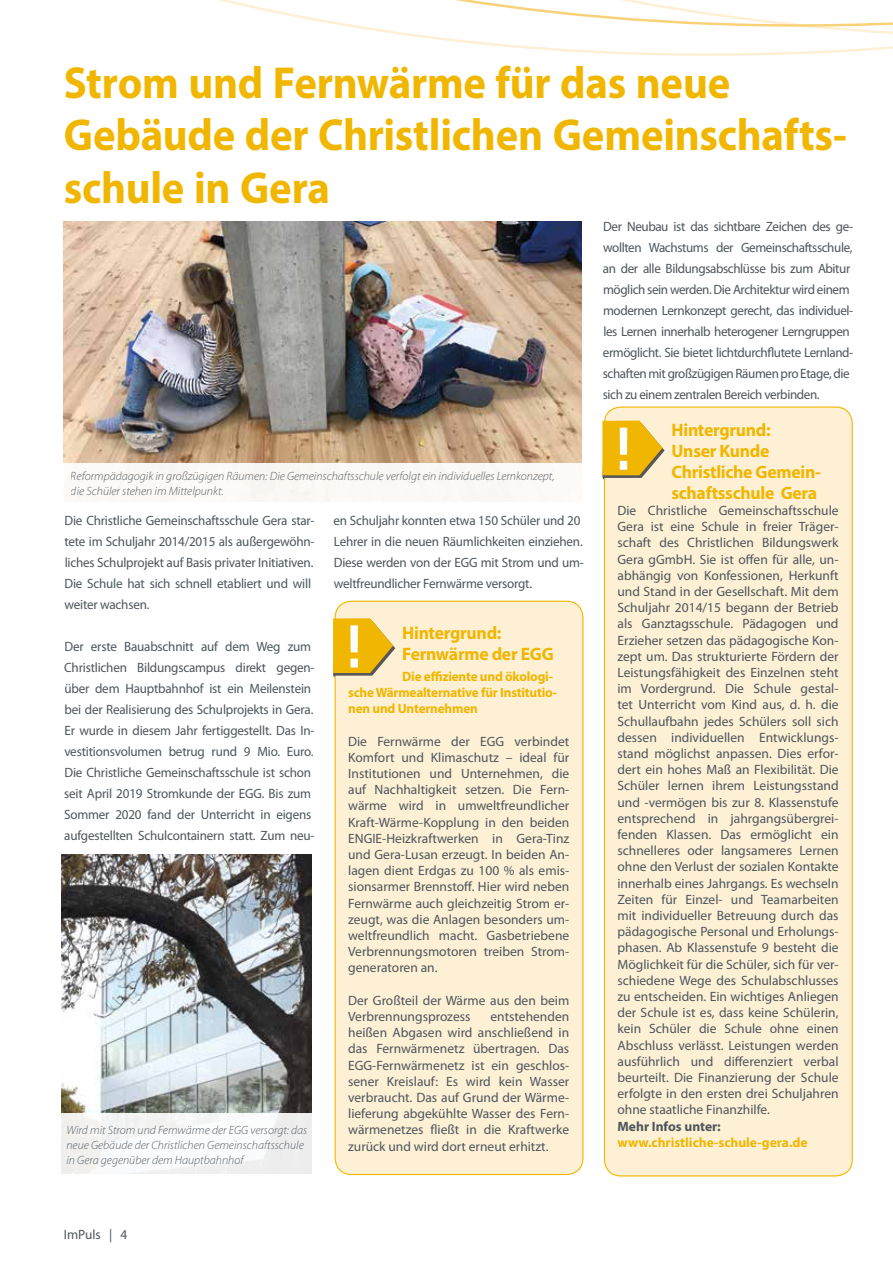
<style>
.page{position:relative;width:893px;height:1263px;background:#fff}
.page>*{position:absolute;margin:0;border:0;box-sizing:border-box;transform-origin:0 0}
.t1{font:60.3px "Titillium Text 25 L 800 wt";color:#fff}
.t2{font:700 45px/52.5px "Myriad Pro";letter-spacing:-.005em;color:#f0b600;scale:.95 1}
.t3{font:700 18px/21px "Myriad Pro";letter-spacing:-.015em;color:#f0b600}
.t4{font:13.5px/16.2px "Myriad Pro";letter-spacing:-.015em;color:#4c565c}
.t5{font:700 13.5px/16.2px "Myriad Pro";letter-spacing:-.015em;color:#f0b600}
.t6{font:700 13.5px "Myriad Pro";color:#4c565c}
.t7{font:italic 300 12px/15px "Myriad Pro";color:#4c565c}
</style>
<div class="page">
<svg style="left:63px;top:0;width:830px;height:237px"></svg>
<img style="left:62px;top:855px;width:250px;height:258px">
<div style="left:62px;top:1113px;width:520px;height:62px;background:#f8f8f8"></div>
<div style="left:604px;top:407px;width:248px;height:769px;background:#fdf0d5;border-radius:16px"></div>
<svg style="left:602px;top:421px;width:63px;height:58px"></svg>
<div style="left:335px;top:601px;width:248px;height:573px;background:#fdf0d5;border-radius:16px"></div>
<div style="left:335px;top:601px;width:248px;height:574px;border:1px solid #f0b600;border-radius:16px"></div>
<svg style="left:333px;top:618px;width:62px;height:59px"></svg>
<img style="left:64px;top:222px;width:517px;height:241px">
<div style="left:62px;top:463px;width:520px;height:39px;background:#fbf8f5"></div>
<h2 class="t2" style="left:64px;top:55px;width:826px">Strom und Fernwärme für das neue<br>Gebäude der Christlichen Gemeinschafts&shy;schule in Gera</h2>
<p class="t7" style="left:71px;top:468px;width:485px">Reformpädagogik in großzügigen Räumen: Die Gemeinschaftsschule verfolgt ein individuelles Lernkonzept, die Schüler stehen im Mittelpunkt.</p>
<p class="t4" style="left:334px;top:510px;width:252px;line-height:21px">en Schuljahr konnten etwa 150 Schüler und 20<br>Lehrer in die neuen Räumlichkeiten einziehen.<br>Diese werden von der EGG mit Strom und um&shy;weltfreundlicher Fernwärme versorgt.</p>
<p class="t4" style="left:64px;top:510px;width:252px;line-height:21px">Die Christliche Gemeinschaftsschule Gera star&shy;tete im Schuljahr 2014/2015 als außergewöhn&shy;liches Schulprojekt auf Basis privater Initiativen.<br>Die Schule hat sich schnell etabliert und will weiter wachsen.</p>
<p class="t4" style="left:64px;top:636px;width:252px;line-height:21px">Der erste Bauabschnitt auf dem Weg zum Christlichen Bildungscampus direkt gegen&shy;über dem Hauptbahnhof ist ein Meilenstein bei der Realisierung des Schulprojekts in Gera.<br>Er wurde in diesem Jahr fertiggestellt. Das In&shy;vestitionsvolumen betrug rund 9 Mio. Euro.<br>Die Christliche Gemeinschaftsschule ist schon seit April 2019 Stromkunde der EGG. Bis zum Sommer 2020 fand der Unterricht in eigens aufgestellten Schulcontainern statt. Zum neu-</p>
<h1 class="t1" style="left:338px;top:600px;width:33px">!</h1>
<h3 class="t3" style="left:402px;top:621px;width:153px">Hintergrund:<br>Fernwärme der EGG</h3>
<p class="t5" style="left:348px;top:668px;width:210px;text-indent:54px">Die effiziente und ökologi&shy;sche Wärmealternative für Institutio&shy;nen und Unternehmen</p>
<p class="t4" style="left:348px;top:733px;width:223px;text-align:justify">Die Fernwärme der EGG verbindet Komfort und Klimaschutz – ideal für Institutionen und Unternehmen, die auf Nachhaltigkeit setzen. Die Fern&shy;wärme wird in umweltfreundlicher Kraft-Wärme-Kopplung in den beiden ENGIE-Heizkraftwerken in Gera-Tinz und Gera-Lusan erzeugt. In beiden An&shy;lagen dient Erdgas zu 100 % als emis&shy;sionsarmer Brennstoff. Hier wird neben Fernwärme auch gleichzeitig Strom er&shy;zeugt, was die Anlagen besonders um&shy;weltfreundlich macht. Gasbetriebene Verbrennungsmotoren treiben Strom&shy;generatoren an.</p>
<p class="t4" style="left:348px;top:992px;width:223px">Der Großteil der Wärme aus den beim<br>Verbrennungsprozess</p>
<p class="t4" style="left:348px;top:1008px;width:223px;text-align:justify;text-indent:142px">entstehenden heißen Abgasen wird anschließend in das Fernwärmenetz übertragen. Das EGG-Fernwärmenetz ist ein geschlos&shy;sener Kreislauf: Es wird kein Wasser verbraucht. Das auf Grund der Wärme&shy;lieferung abgekühlte Wasser des Fern&shy;wärmenetzes fließt in die Kraftwerke zurück und wird dort erneut erhitzt.</p>
<p class="t7" style="left:66px;top:1122px;width:242px">Wird mit Strom und Fernwärme der EGG versorgt: das neue Gebäude der Christlichen Gemeinschaftsschule in Gera gegenüber dem Hauptbahnhof</p>
<p class="t4" style="left:603px;top:216px;width:252px;line-height:21px">Der Neubau ist das sichtbare Zeichen des ge&shy;wollten Wachstums der Gemeinschaftsschule, an der alle Bildungsabschlüsse bis zum Abitur möglich sein werden. Die Architektur wird einem modernen Lernkonzept gerecht, das individuel&shy;les Lernen innerhalb heterogener Lerngruppen ermöglicht. Sie bietet lichtdurchflutete Lernland&shy;schaften mit großzügigen Räumen pro Etage, die sich zu einem zentralen Bereich verbinden.</p>
<h3 class="t3" style="left:671px;top:418px;width:151px">Hintergrund:<br>Unser Kunde<br>Christliche Gemein&shy;schaftsschule Gera</h3>
<p class="t4" style="left:617px;top:502px;width:223px;text-align:justify">Die Christliche Gemeinschaftsschule Gera ist eine Schule in freier Träger&shy;schaft des Christlichen Bildungswerk Gera gGmbH. Sie ist offen für alle, un&shy;abhängig von Konfessionen, Herkunft und Stand in der Gesellschaft. Mit dem Schuljahr 2014/15 begann der Betrieb als Ganztagsschule. Pädagogen und Erzieher setzen das pädagogische Kon&shy;zept um. Das strukturierte Fördern der Leistungsfähigkeit des Einzelnen steht im Vordergrund. Die Schule gestal&shy;tet Unterricht vom Kind aus, d. h. die Schullaufbahn jedes Schülers soll sich dessen individuellen Entwicklungs&shy;stand möglichst anpassen. Dies erfor&shy;dert ein hohes Maß an Flexibilität. Die Schüler lernen ihrem Leistungsstand und -vermögen bis zur 8. Klassenstufe entsprechend in jahrgangsübergrei&shy;fenden Klassen. Das ermöglicht ein schnelleres oder langsameres Lernen ohne den Verlust der sozialen Kontakte innerhalb eines Jahrgangs. Es wechseln Zeiten für Einzel- und Teamarbeiten mit individueller Betreuung durch das pädagogische Personal und Erholungs&shy;phasen. Ab Klassenstufe 9 besteht die Möglichkeit für die Schüler, sich für ver&shy;schiedene Wege des Schulabschlusses zu entscheiden. Ein wichtiges Anliegen der Schule ist es, dass keine Schülerin, kein Schüler die Schule ohne einen Abschluss verlässt. Leistungen werden ausführlich und differenziert verbal beurteilt. Die Finanzierung der Schule erfolgte in den ersten drei Schuljahren ohne staatliche Finanzhilfe.</p>
<p class="t6" style="left:617px;top:1117px;width:105px">Mehr Infos unter:</p>
<p class="t5" style="left:617px;top:1134px;width:192px">www.christliche-schule-gera.de</p>
<h1 class="t1" style="left:607px;top:402px;width:33px">!</h1>
<p class="t4" style="left:64px;top:1226px;width:65px">ImPuls | 4</p>
</div>
